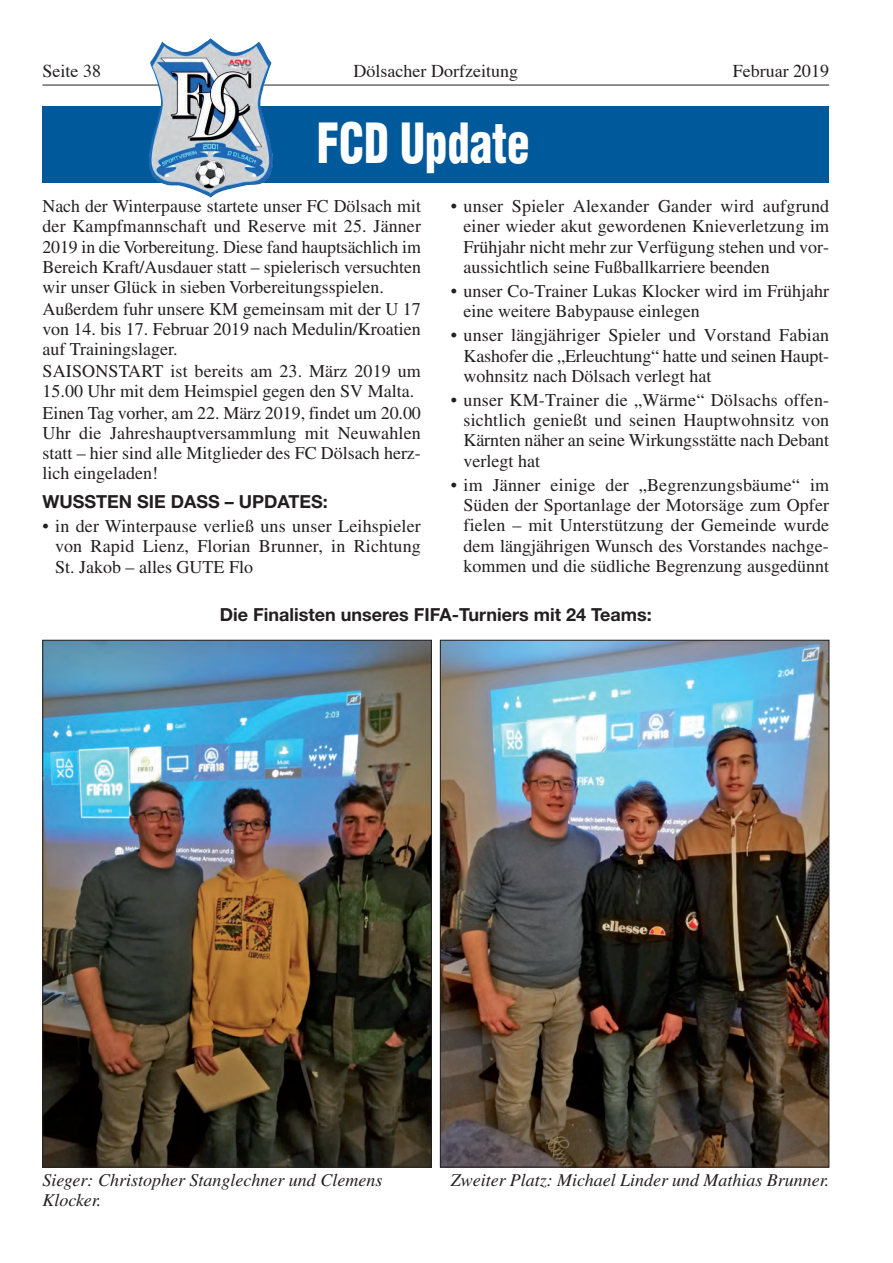
<style>
.page{position:relative;width:893px;height:1263px;background:#fff}
.page>*{position:absolute;margin:0;border:0;box-sizing:border-box;transform-origin:0 0}
.t1{font:900 condensed 54px "Helvetica LT Std";color:#fff;scale:.83 1}
.t2{font:18px/20.2px "Times LT Std";color:#231f20;text-align:justify}
.t3{font:italic 18px/20.2px "Times LT Std";color:#231f20}
.t4{font:700 18px "Helvetica Neue LT Std";color:#231f20}
.t5{font:18px "Times";color:#231f20}
</style>
<div class="page">
<hr style="left:43px;top:85px;width:786px;height:1px;background:#231f20">
<div style="left:43px;top:106px;width:786px;height:77px;background:#00599a"></div>
<img style="left:149px;top:38px;width:124px;height:160px">
<img style="left:45px;top:642px;width:385px;height:523px">
<img style="left:442px;top:642px;width:385px;height:523px">
<p class="t5" style="left:43px;top:64px;width:60px">Seite 38</p>
<p class="t5" style="left:354px;top:64px;width:166px">Dölsacher Dorfzeitung</p>
<p class="t5" style="left:733px;top:64px;width:98px">Februar 2019</p>
<h1 class="t1" style="left:317px;top:123px;width:258px">FCD Update</h1>
<p class="t2" style="left:463px;top:198px;width:367px;text-indent:-13px">• unser Spieler Alexander Gander wird aufgrund einer wieder akut gewordenen Knieverletzung im Frühjahr nicht mehr zur Verfügung stehen und vor&shy;aussichtlich seine Fußballkarriere beenden</p>
<p class="t2" style="left:463px;top:283px;width:367px;text-indent:-13px">• unser Co-Trainer Lukas Klocker wird im Frühjahr eine weitere Babypause einlegen</p>
<p class="t2" style="left:463px;top:327px;width:367px;text-indent:-13px">• unser längjähriger Spieler und Vorstand Fabian Kashofer die „Erleuchtung“ hatte und seinen Haupt&shy;wohnsitz nach Dölsach verlegt hat</p>
<p class="t2" style="left:463px;top:392px;width:367px;text-indent:-13px">• unser KM-Trainer die „Wärme“ Dölsachs offen&shy;sichtlich genießt und seinen Hauptwohnsitz von Kärnten näher an seine Wirkungsstätte nach Debant verlegt hat</p>
<p class="t2" style="left:463px;top:476px;width:367px;text-indent:-13px">• im Jänner einige der „Begrenzungsbäume“ im Süden der Sportanlage der Motorsäge zum Opfer fielen – mit Unterstützung der Gemeinde wurde dem längjährigen Wunsch des Vorstandes nachge&shy;kommen und die südliche Begrenzung ausgedünnt</p>
<p class="t2" style="left:43px;top:198px;width:380px;text-align:left">Nach der Winterpause startete unser FC Dölsach mit der Kampfmannschaft und Reserve mit 25. Jänner 2019 in die Vorbereitung. Diese fand hauptsächlich im Bereich Kraft/Ausdauer statt – spielerisch versuchten wir unser Glück in sieben Vorbereitungsspielen.<br>Außerdem fuhr unsere KM gemeinsam mit der U 17 von 14. bis 17. Februar 2019 nach Medulin/Kroatien auf Trainingslager.<br>SAISONSTART ist bereits am 23. März 2019 um 15.00 Uhr mit dem Heimspiel gegen den SV Malta.<br>Einen Tag vorher, am 22. März 2019, findet um 20.00<br>Uhr die Jahreshauptversammlung mit Neuwahlen statt – hier sind alle Mitglieder des FC Dölsach herz&shy;lich eingeladen!</p>
<p class="t4" style="left:43px;top:495px;width:287px">WUSSTEN SIE DASS – UPDATES:</p>
<p class="t2" style="left:55px;top:518px;width:367px;text-indent:-13px">• in der Winterpause verließ uns unser Leihspieler von Rapid Lienz, Florian Brunner, in Richtung St. Jakob – alles GUTE Flo</p>
<p class="t4" style="left:220px;top:608px;width:433px">Die Finalisten unseres FIFA-Turniers mit 24 Teams:</p>
<p class="t3" style="left:43px;top:1171px;width:341px">Sieger: Christopher Stanglechner und Clemens<br>Klocker.</p>
<p class="t3" style="left:451px;top:1171px;width:380px">Zweiter Platz: Michael Linder und Mathias Brunner.</p>
</div>
